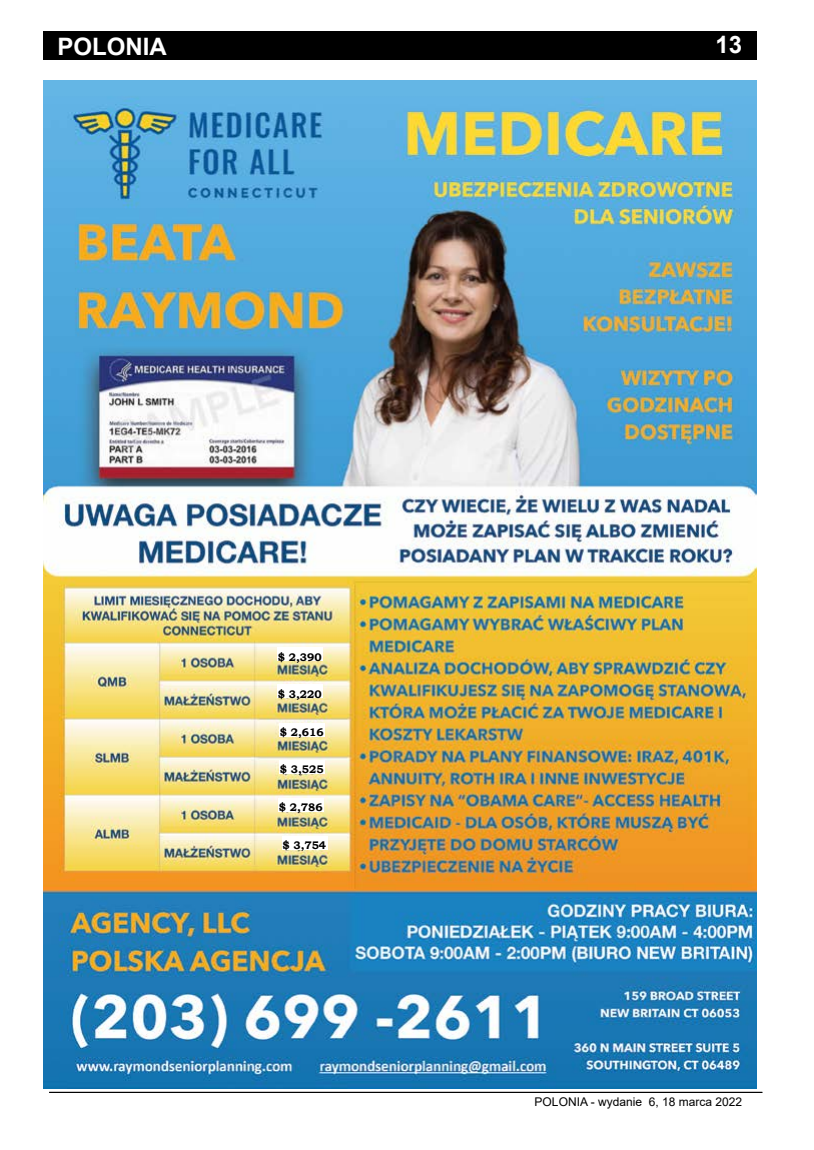
<style>
.page{position:relative;width:814px;height:1150px;background:#fff}
.page>*{position:absolute;margin:0;border:0;box-sizing:border-box;transform-origin:0 0}
.t1{font:700 24px "Arial";color:#fff}
.t2{font:12px "Arial";color:#000}
.t3{font:700 11px "Bookman Old Style";color:#000}
</style>
<div class="page">
<div style="left:43px;top:32px;width:713px;height:28px;background:#000"></div>
<hr style="left:49px;top:1092px;width:713px;height:1px;background:#000">
<img style="left:44px;top:80px;width:713px;height:1008px">
<div style="left:278px;top:647px;width:45px;height:14px;background:#fff"></div>
<div style="left:278px;top:684px;width:45px;height:14px;background:#fff"></div>
<div style="left:280px;top:723px;width:45px;height:13px;background:#fff"></div>
<div style="left:280px;top:760px;width:45px;height:13px;background:#fff"></div>
<div style="left:279px;top:798px;width:45px;height:13px;background:#fff"></div>
<div style="left:282px;top:836px;width:45px;height:13px;background:#fff"></div>
<h1 class="t1" style="left:57px;top:29px;width:111px">POLONIA</h1>
<h1 class="t1" style="left:715px;top:27px;width:28px">13</h1>
<p class="t3" style="left:278px;top:649px;width:45px">$ 2,390</p>
<p class="t3" style="left:278px;top:686px;width:45px">$ 3,220</p>
<p class="t3" style="left:280px;top:724px;width:45px">$ 2,616</p>
<p class="t3" style="left:280px;top:761px;width:45px">$ 3,525</p>
<p class="t3" style="left:279px;top:799px;width:45px">$ 2,786</p>
<p class="t3" style="left:282px;top:837px;width:45px">$ 3,754</p>
<p class="t2" style="left:534px;top:1093px;width:209px">POLONIA - wydanie 6, 18 marca 2022</p>
</div>
